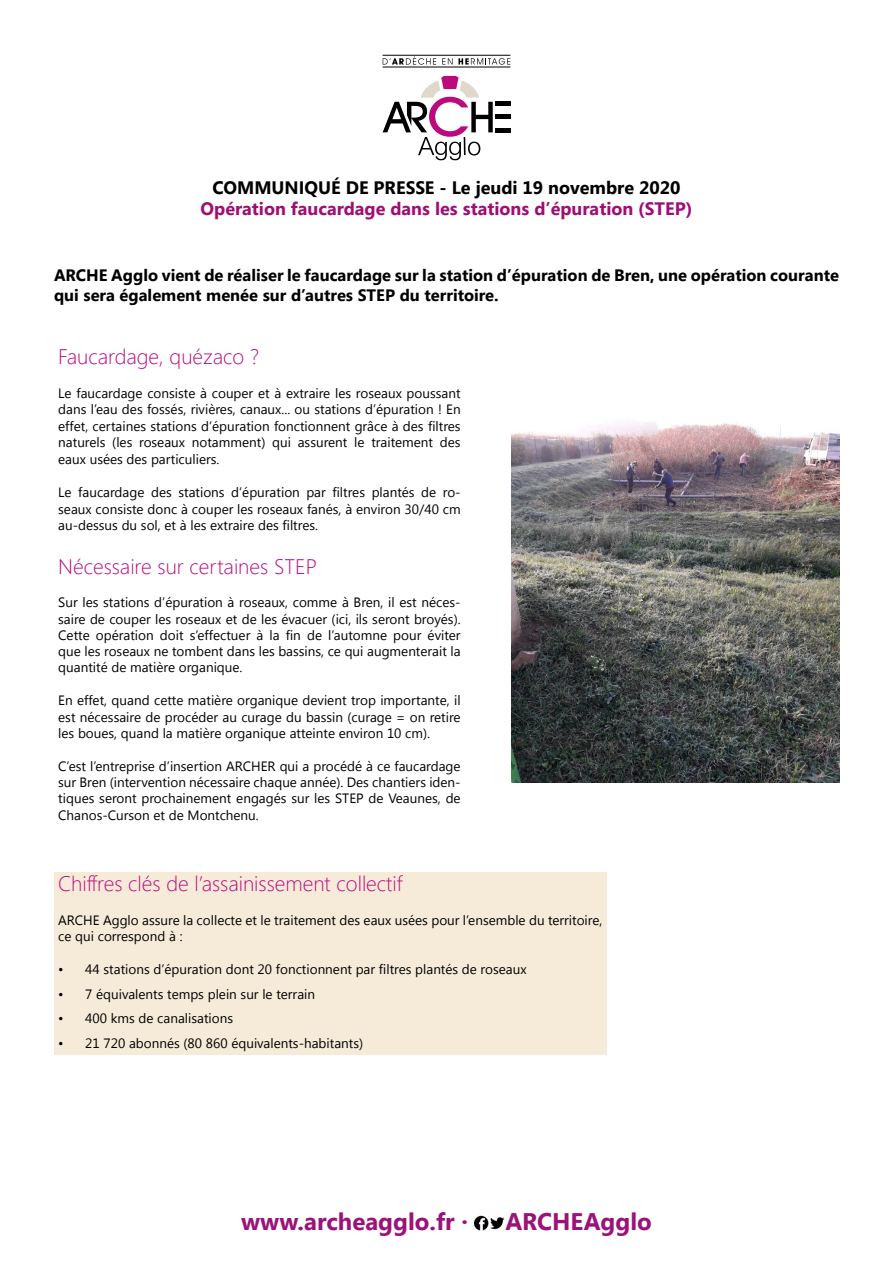
<style>
.page{position:relative;width:893px;height:1263px;background:#fff}
.page>*{position:absolute;margin:0;border:0;box-sizing:border-box;transform-origin:0 0}
.t1{font:700 24px "Segoe UI";color:#9b1379}
.t2{font:300 21px "Segoe UI";color:#ba0a7e}
.t3{font:700 18px "Segoe UI";color:#9f0e73}
.t4{font:700 18px "Segoe UI";color:#000}
.t5{font:700 16.5px/19.8px "Segoe UI";color:#000}
.t6{font:13.5px/16.2px "Segoe UI";color:#000;text-align:justify}
</style>
<div class="page">
<img style="left:475px;top:1215px;width:30px;height:16px">
<svg style="left:383px;top:56px;width:53px;height:9px"></svg>
<svg style="left:442px;top:58px;width:10px;height:7px"></svg>
<svg style="left:458px;top:58px;width:52px;height:7px"></svg>
<hr style="left:383px;top:55px;width:127px;height:1px;background:#000">
<hr style="left:383px;top:67px;width:127px;height:1px;background:#000">
<hr style="left:495px;top:128px;width:16px;height:4px;background:#000">
<hr style="left:495px;top:115px;width:16px;height:4px;background:#000">
<hr style="left:495px;top:102px;width:16px;height:4px;background:#000">
<svg style="left:383px;top:76px;width:110px;height:84px"></svg>
<img style="left:511px;top:422px;width:328px;height:360px">
<div style="left:54px;top:872px;width:553px;height:182px;background:#f6ebd9"></div>
<h3 class="t4" style="left:213px;top:175px;width:469px">COMMUNIQUÉ DE PRESSE - Le jeudi 19 novembre 2020</h3>
<h3 class="t3" style="left:201px;top:196px;width:493px">Opération faucardage dans les stations d’épuration (STEP)</h3>
<p class="t5" style="left:54px;top:264px;width:786px">ARCHE Agglo vient de réaliser le faucardage sur la station d’épuration de Bren, une opération courante qui sera également menée sur d’autres STEP du territoire.</p>
<h2 class="t2" style="left:58px;top:340px;width:202px">Faucardage, quézaco ?</h2>
<p class="t6" style="left:58px;top:384px;width:404px">Le faucardage consiste à couper et à extraire les roseaux poussant dans l’eau des fossés, rivières, canaux... ou stations d’épuration ! En effet, certaines stations d’épuration fonctionnent grâce à des filtres naturels (les roseaux notamment) qui assurent le traitement des eaux usées des particuliers.</p>
<p class="t6" style="left:58px;top:483px;width:404px">Le faucardage des stations d’épuration par filtres plantés de ro&shy;seaux consiste donc à couper les roseaux fanés, à environ 30/40 cm au-dessus du sol, et à les extraire des filtres.</p>
<h2 class="t2" style="left:58px;top:550px;width:260px">Nécessaire sur certaines STEP</h2>
<p class="t6" style="left:58px;top:594px;width:404px">Sur les stations d’épuration à roseaux, comme à Bren, il est néces&shy;saire de couper les roseaux et de les évacuer (ici, ils seront broyés).<br>Cette opération doit s’effectuer à la fin de l’automne pour éviter que les roseaux ne tombent dans les bassins, ce qui augmenterait la quantité de matière organique.</p>
<p class="t6" style="left:58px;top:692px;width:404px">En effet, quand cette matière organique devient trop importante, il est nécessaire de procéder au curage du bassin (curage = on retire les boues, quand la matière organique atteinte environ 10 cm).</p>
<p class="t6" style="left:58px;top:757px;width:404px">C’est l’entreprise d’insertion ARCHER qui a procédé à ce faucardage sur Bren (intervention nécessaire chaque année). Des chantiers iden&shy;tiques seront prochainement engagés sur les STEP de Veaunes, de Chanos-Curson et de Montchenu.</p>
<h2 class="t2" style="left:58px;top:867px;width:346px">Chiffres clés de l’assainissement collectif</h2>
<p class="t6" style="left:58px;top:911px;width:546px">ARCHE Agglo assure la collecte et le traitement des eaux usées pour l’ensemble du territoire, ce qui correspond à :</p>
<p class="t6" style="left:58px;top:960px;width:470px">• 44 stations d’épuration dont 20 fonctionnent par filtres plantés de roseaux</p>
<p class="t6" style="left:58px;top:985px;width:258px">• 7 équivalents temps plein sur le terrain</p>
<p class="t6" style="left:58px;top:1010px;width:176px">• 400 kms de canalisations</p>
<p class="t6" style="left:58px;top:1034px;width:306px">• 21 720 abonnés (80 860 équivalents-habitants)</p>
<h1 class="t1" style="left:241px;top:1204px;width:228px">www.archeagglo.fr ·</h1>
<h1 class="t1" style="left:505px;top:1204px;width:148px">ARCHEAgglo</h1>
</div>
